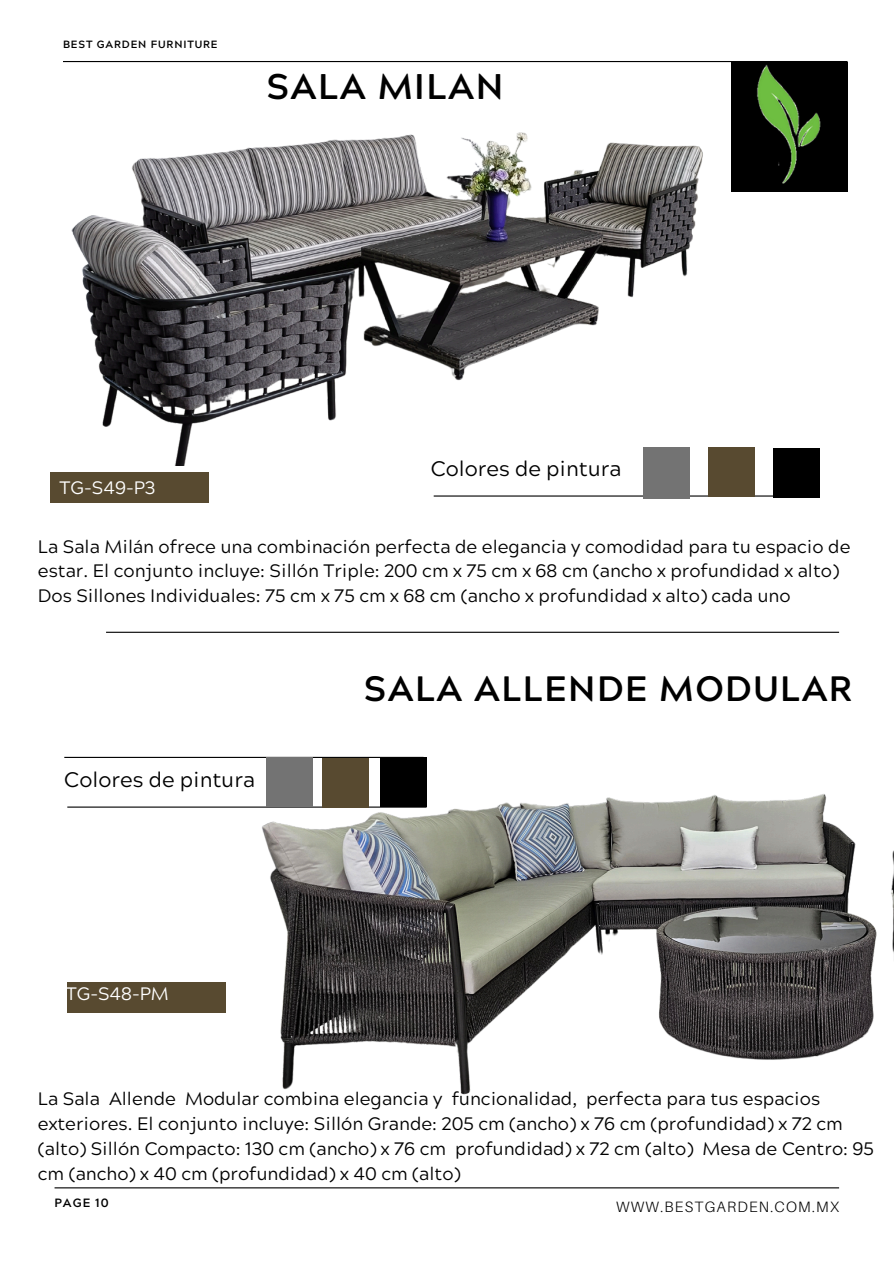
<style>
.page{position:relative;width:894px;height:1264px;background:#fff}
.page>*{position:absolute;margin:0;border:0;box-sizing:border-box;transform-origin:0 0}
.t1{font:700 35.55px "Acherus Grotesque";letter-spacing:.04em;color:#000}
.t2{font:700 35.25px "Acherus Grotesque";letter-spacing:.04em;color:#000}
.t3{font:21px "Acherus Grotesque";color:#000}
.t4{font:18px/24.8px "Acherus Grotesque";color:#000}
.t5{font:18px "Acherus Grotesque";color:#fff}
.t6{font:300 15px "Aileron";letter-spacing:.08em;color:#000}
.t7{font:700 12px "Acherus Grotesque";letter-spacing:.08em;color:#000}
.t8{font:700 10.5px "Acherus Grotesque";letter-spacing:.08em;color:#000}
</style>
<div class="page">
<hr style="left:63px;top:61px;width:784px;height:1px;background:#000">
<hr style="left:55px;top:1187px;width:783px;height:1px;background:#000">
<hr style="left:64px;top:756px;width:359px;height:2px;background:#000">
<hr style="left:67px;top:806px;width:359px;height:1px;background:#000">
<hr style="left:433px;top:495px;width:359px;height:1px;background:#000">
<hr style="left:106px;top:631px;width:732px;height:2px;background:#000">
<div style="left:266px;top:757px;width:47px;height:50px;background:#737373"></div>
<div style="left:67px;top:982px;width:158px;height:30px;background:#584a30"></div>
<div style="left:50px;top:472px;width:159px;height:30px;background:#584a30"></div>
<div style="left:731px;top:62px;width:116px;height:129px;background:#000"></div>
<img style="left:757px;top:65px;width:64px;height:77px">
<div style="left:322px;top:758px;width:47px;height:50px;background:#584a30"></div>
<div style="left:379px;top:757px;width:47px;height:50px;background:#000"></div>
<img style="left:71px;top:89px;width:740px;height:376px">
<img style="left:238px;top:783px;width:655px;height:312px">
<div style="left:642px;top:447px;width:47px;height:52px;background:#737373"></div>
<div style="left:707px;top:447px;width:47px;height:50px;background:#584a30"></div>
<div style="left:772px;top:448px;width:47px;height:50px;background:#000"></div>
<h2 class="t8" style="left:63px;top:40px;width:156px">BEST GARDEN FURNITURE</h2>
<p class="t1" style="left:266px;top:72px;width:238px">SALA MILAN</p>
<p class="t5" style="left:60px;top:481px;width:97px">TG-S49-P3</p>
<p class="t3" style="left:430px;top:460px;width:192px">Colores de pintura</p>
<h4 class="t4" style="left:38px;top:536px;width:813px">La Sala Milán ofrece una combinación perfecta de elegancia y comodidad para tu espacio de estar. El conjunto incluye: Sillón Triple: 200 cm x 75 cm x 68 cm (ancho x profundidad x alto)<br>Dos Sillones Individuales: 75 cm x 75 cm x 68 cm (ancho x profundidad x alto) cada uno</h4>
<h1 class="t3" style="left:64px;top:771px;width:192px">Colores de pintura</h1>
<h3 class="t5" style="left:66px;top:986px;width:104px">TG-S48-PM</h3>
<h2 class="t2" style="left:364px;top:675px;width:489px">SALA ALLENDE MODULAR</h2>
<p class="t4" style="left:38px;top:1089px;width:837px">La Sala Allende Modular combina elegancia y funcionalidad, perfecta para tus espacios exteriores. El conjunto incluye: Sillón Grande: 205 cm (ancho) x 76 cm (profundidad) x 72 cm (alto) Sillón Compacto: 130 cm (ancho) x 76 cm profundidad) x 72 cm (alto) Mesa de Centro: 95 cm (ancho) x 40 cm (profundidad) x 40 cm (alto)</p>
<h3 class="t7" style="left:55px;top:1198px;width:56px">PAGE 10</h3>
<h5 class="t6" style="left:616px;top:1197px;width:224px">WWW.BESTGARDEN.COM.MX</h5>
</div>
